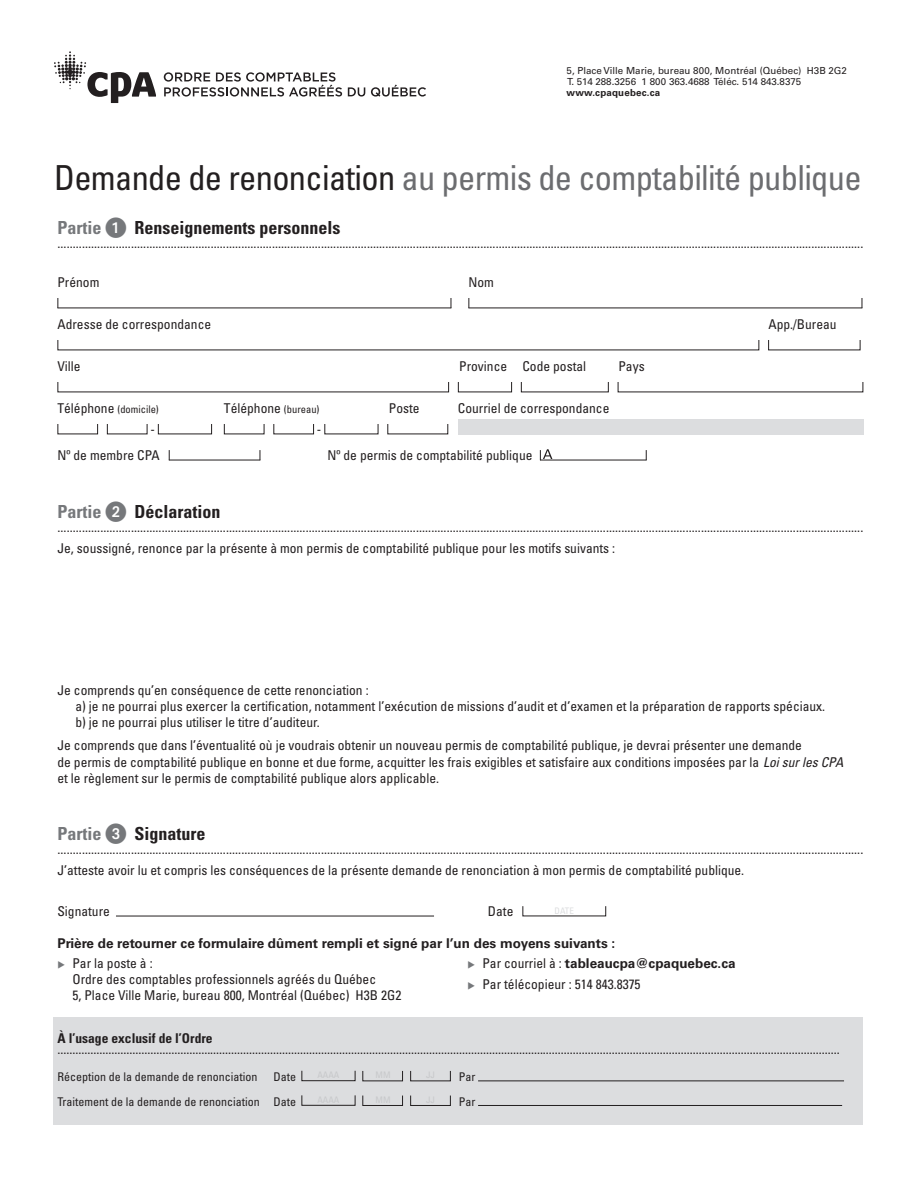
<style>
.page{position:relative;width:918px;height:1188px;background:#fff}
.page>*{position:absolute;margin:0;border:0;box-sizing:border-box;transform-origin:0 0}
.t1{font:condensed 34.5px "Univers";letter-spacing:-.02em;color:#6c6d70}
._2-_Partie_-_num_-_t{font:700 condensed 18px "Univers";color:#231f20}
._3-_Texte_courant_pa{font:condensed 13.5px/16.2px "Univers";color:#231f20}
._2-_Partie_-_pointil{font:condensed 13.5px "Univers";color:#231f20}
._2-_Sous-titre_1_1_b{font:condensed 13.5px "Univers";color:#231f20}
.t2{font:700 13.5px "Univers";color:#231f20}
._3-_Texte_courant_1{font:condensed 13.5px "Univers";color:#231f20}
._2-_Sous-titre_1_1_b-2{font:700 condensed 13.5px "Univers";color:#231f20}
._3-_Texte_courant_pa-2{font:condensed 12px "Univers";color:#231f20}
._3-_Texte_courant_1-2{font:condensed 10.5px "Univers";color:#231f20}
.adresse_Univers{font:9.75px "Univers";color:#231f20}
.t3{font:700 9.75px "Univers";letter-spacing:.02em;color:#231f20}
.t4{font:condensed 9px "Univers";color:#dcdddf}
.s1{color:#231f20}
.s2{color:#76787b}
.s3{font-family:"European Pi One";font-weight:400;font-stretch:normal;font-size:21px;color:#76787b}
.s4{font-size:13.5px}
.s5{font-size:10.5px}
.s6{font-style:italic}
.s7{font-weight:400;font-stretch:condensed}
</style>
<div class="page">
<div style="left:53px;top:1017px;width:810px;height:108px;background:#dcdddf"></div>
<hr style="left:57px;top:308px;width:394px;height:1px;background:#231f20">
<hr style="left:468px;top:308px;width:394px;height:1px;background:#231f20">
<div style="left:458px;top:419px;width:405px;height:15px;background:#dcdddf"></div>
<hr style="left:169px;top:460px;width:91px;height:1px;background:#231f20">
<hr style="left:540px;top:460px;width:107px;height:1px;background:#231f20">
<svg style="left:540px;top:449px;width:12px;height:11px"></svg>
<hr style="left:116px;top:916px;width:318px;height:1px;background:#231f20">
<div style="left:301px;top:1070px;width:54px;height:11px;border:1px solid #231f20"></div>
<hr style="left:478px;top:1081px;width:366px;height:1px;background:#231f20">
<div style="left:410px;top:1095px;width:41px;height:11px;border:1px solid #231f20"></div>
<div style="left:362px;top:1095px;width:41px;height:11px;border:1px solid #231f20"></div>
<div style="left:301px;top:1095px;width:54px;height:11px;border:1px solid #231f20"></div>
<hr style="left:478px;top:1105px;width:364px;height:1px;background:#231f20">
<svg style="left:164px;top:72px;width:178px;height:25px"></svg>
<svg style="left:348px;top:87px;width:17px;height:10px"></svg>
<svg style="left:371px;top:85px;width:55px;height:12px"></svg>
<svg style="left:54px;top:51px;width:102px;height:52px"></svg>
<p class="adresse_Univers" style="left:567px;top:64px;width:282px">5, Place Ville Marie, bureau 800, Montréal (Québec) H3B 2G2</p>
<p class="adresse_Univers" style="left:567px;top:76px;width:236px">T. 514 288.3256 1 800 363.4688 Téléc. 514 843.8375</p>
<p class="t3" style="left:567px;top:87px;width:95px">www.cpaquebec.ca</p>
<p class="t1" style="left:54px;top:155px;width:809px"><span class="s1">Demande de renonciation</span> au permis de comptabilité publique</p>
<p class="_2-_Partie_-_num_-_t" style="left:57px;top:217px;width:284px"><span class="s2">Partie</span> <span class="s3">1</span> Renseignements personnels</p>
<p class="_2-_Partie_-_pointil" style="left:57px;top:234px;width:807px">.......................................................................................................................................................................................................................................................................</p>
<p class="_3-_Texte_courant_pa" style="left:57px;top:274px;width:43px">Prénom</p>
<p class="_3-_Texte_courant_pa" style="left:468px;top:274px;width:27px">Nom</p>
<p class="_3-_Texte_courant_1" style="left:57px;top:316px;width:155px">Adresse de correspondance</p>
<p class="_3-_Texte_courant_1" style="left:768px;top:316px;width:70px">App./Bureau</p>
<p class="_3-_Texte_courant_1" style="left:57px;top:358px;width:25px">Ville</p>
<p class="_3-_Texte_courant_1" style="left:459px;top:358px;width:128px">Province Code postal</p>
<p class="_3-_Texte_courant_1" style="left:618px;top:358px;width:28px">Pays</p>
<p class="_3-_Texte_courant_1-2" style="left:57px;top:403px;width:103px"><span class="s4">Téléphone</span> (domicile)</p>
<p class="_3-_Texte_courant_1" style="left:224px;top:400px;width:97px">Téléphone <span class="s5">(bureau)</span></p>
<p class="_3-_Texte_courant_1" style="left:389px;top:400px;width:32px">Poste</p>
<p class="_3-_Texte_courant_1" style="left:458px;top:400px;width:153px">Courriel de correspondance</p>
<p class="_3-_Texte_courant_1" style="left:150px;top:421px;width:6px">-</p>
<p class="_3-_Texte_courant_1" style="left:317px;top:421px;width:6px">-</p>
<p class="_3-_Texte_courant_pa" style="left:57px;top:447px;width:104px">Nº de membre CPA</p>
<p class="_3-_Texte_courant_pa" style="left:327px;top:447px;width:207px">Nº de permis de comptabilité publique</p>
<p class="_2-_Partie_-_num_-_t" style="left:57px;top:501px;width:165px"><span class="s2">Partie</span> <span class="s3">2</span> Déclaration</p>
<p class="_2-_Partie_-_pointil" style="left:57px;top:518px;width:807px">.......................................................................................................................................................................................................................................................................</p>
<p class="_3-_Texte_courant_pa" style="left:57px;top:540px;width:559px">Je, soussigné, renonce par la présente à mon permis de comptabilité publique pour les motifs suivants :</p>
<p class="_3-_Texte_courant_pa" style="left:57px;top:682px;width:313px">Je comprends qu’en conséquence de cette renonciation :</p>
<p class="_3-_Texte_courant_pa" style="left:75px;top:698px;width:751px">a) je ne pourrai plus exercer la certification, notamment l’exécution de missions d’audit et d’examen et la préparation de rapports spéciaux.</p>
<p class="_3-_Texte_courant_pa" style="left:75px;top:714px;width:246px">b) je ne pourrai plus utiliser le titre d’auditeur.</p>
<p class="_3-_Texte_courant_pa" style="left:57px;top:737px;width:787px">Je comprends que dans l’éventualité où je voudrais obtenir un nouveau permis de comptabilité publique, je devrai présenter une demande<br>de permis de comptabilité publique en bonne et due forme, acquitter les frais exigibles et satisfaire aux conditions imposées par la <span class="s6">Loi sur les CPA </span>et le règlement sur le permis de comptabilité publique alors applicable.</p>
<p class="_2-_Partie_-_num_-_t" style="left:57px;top:823px;width:150px"><span class="s2">Partie</span> <span class="s3">3</span> Signature</p>
<p class="_2-_Partie_-_pointil" style="left:57px;top:841px;width:807px">.......................................................................................................................................................................................................................................................................</p>
<p class="_3-_Texte_courant_pa" style="left:57px;top:862px;width:688px">J’atteste avoir lu et compris les conséquences de la présente demande de renonciation à mon permis de comptabilité publique.</p>
<p class="_3-_Texte_courant_pa" style="left:57px;top:903px;width:54px">Signature</p>
<p class="_3-_Texte_courant_pa" style="left:488px;top:903px;width:27px">Date</p>
<p class="t4" style="left:555px;top:905px;width:21px">DATE</p>
<p class="t2" style="left:57px;top:935px;width:559px">Prière de retourner ce formulaire dûment rempli et signé par l’un des moyens suivants :</p>
<p class="_3-_Texte_courant_pa" style="left:72px;top:955px;width:330px;text-indent:-15px"><span class="s2">◆</span> Par la poste à :<br>Ordre des comptables professionnels agréés du Québec<br>5, Place Ville Marie, bureau 800, Montréal (Québec) H3B 2G2</p>
<p class="t2" style="left:467px;top:955px;width:270px"><span class="s2">◆</span> <span class="s7">Par courriel à :</span> tableaucpa@cpaquebec.ca</p>
<p class="_3-_Texte_courant_pa" style="left:467px;top:976px;width:175px"><span class="s2">◆</span> Par télécopieur : 514 843.8375</p>
<p class="_2-_Sous-titre_1_1_b-2" style="left:57px;top:1030px;width:157px">À l’usage exclusif de l’Ordre</p>
<p class="_2-_Sous-titre_1_1_b" style="left:57px;top:1041px;width:784px">.....................................................................................................................................................................................................................................................................</p>
<p class="_3-_Texte_courant_pa-2" style="left:57px;top:1069px;width:201px">Réception de la demande de renonciation</p>
<p class="_3-_Texte_courant_pa-2" style="left:273px;top:1069px;width:24px">Date</p>
<p class="_3-_Texte_courant_pa-2" style="left:459px;top:1069px;width:18px">Par</p>
<p class="_3-_Texte_courant_pa-2" style="left:57px;top:1094px;width:240px">Traitement de la demande de renonciation Date</p>
<p class="_3-_Texte_courant_pa-2" style="left:459px;top:1094px;width:18px">Par</p>
</div>
